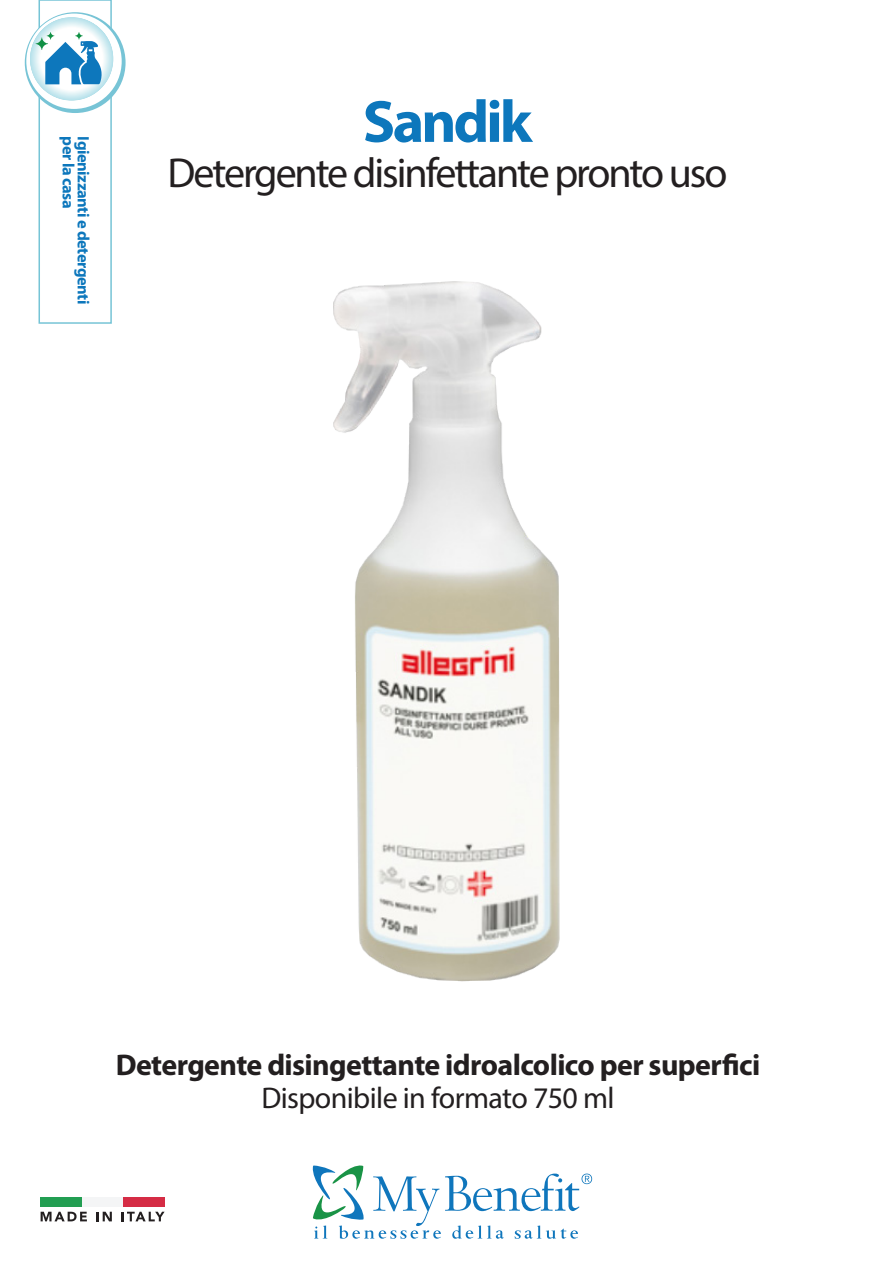
<style>
.page{position:relative;width:893px;height:1263px;background:#fff}
.page>*{position:absolute;margin:0;border:0;box-sizing:border-box;transform-origin:0 0}
.t1{font:700 60px "Myriad Pro";letter-spacing:-.05em;color:#0d77bc}
.t2{font:42px "Myriad Pro";letter-spacing:-.05em;color:#231f20}
.t3{font:700 30px "Myriad Pro";letter-spacing:-.02em;color:#231f20}
.t4{font:30px "Myriad Pro";letter-spacing:-.02em;color:#231f20}
.t5{font:700 16.5px "Myriad Pro";letter-spacing:-.03em;color:#0d77bc}
</style>
<div class="page">
<svg style="left:41px;top:1211px;width:46px;height:10px"></svg>
<svg style="left:97px;top:1211px;width:15px;height:10px"></svg>
<svg style="left:122px;top:1211px;width:43px;height:10px"></svg>
<div style="left:41px;top:1196px;width:41px;height:10px;background:#229e52"></div>
<div style="left:82px;top:1196px;width:41px;height:10px;background:#f4f5f6"></div>
<div style="left:123px;top:1196px;width:42px;height:10px;background:#d52c45"></div>
<svg style="left:313px;top:1165px;width:279px;height:73px"></svg>
<div style="left:39px;top:0;width:73px;height:324px;border:2px solid #76c4d6"></div>
<svg style="left:25px;top:12px;width:101px;height:101px"></svg>
<svg style="left:26px;top:14px;width:96px;height:95px"></svg>
<svg style="left:32px;top:19px;width:80px;height:80px"></svg>
<img style="left:334px;top:281px;width:225px;height:700px">
<p class="t5" style="left:77px;top:136px;width:73px;rotate:90deg">per la casa</p>
<p class="t5" style="left:92px;top:136px;width:169px;rotate:90deg">Igienizzanti e detergenti</p>
<h1 class="t1" style="left:363px;top:88px;width:171px">Sandik</h1>
<h2 class="t2" style="left:167px;top:147px;width:561px">Detergente disinfettante pronto uso</h2>
<p class="t3" style="left:116px;top:1048px;width:646px">Detergente disingettante idroalcolico per superfici</p>
<p class="t4" style="left:261px;top:1079px;width:355px">Disponibile in formato 750 ml</p>
</div>
